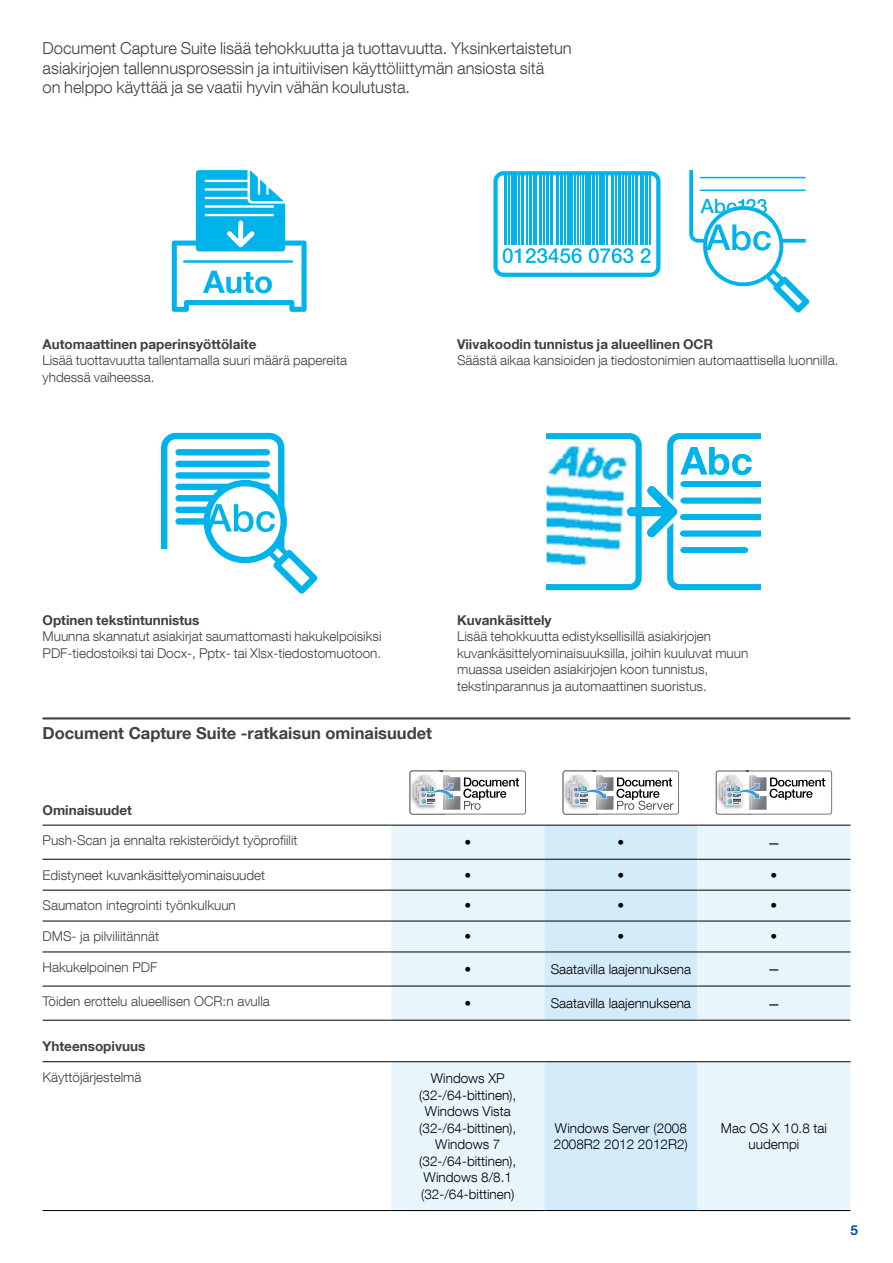
<style>
.page{position:relative;width:893px;height:1263px;background:#fff}
.page>*{position:absolute;margin:0;border:0;box-sizing:border-box;transform-origin:0 0}
.t1{font:300 18px "Helvetica Neue LT Com";color:#000}
.t2{font:300 16.5px/19.5px "Helvetica Neue LT Com";color:#414042}
.t3{font:700 16.5px "Helvetica Neue LT Com";color:#414042}
.t4{font:300 13.5px/16.5px "Helvetica Neue LT Com";color:#414042}
.t5{font:300 13.5px/16.5px "Helvetica Neue LT Com";color:#000;text-align:center}
.t6{font:700 13.5px "Helvetica Neue LT Com";color:#414042}
.t7{font:700 13.5px "Helvetica Neue LT Com";color:#034ea2}
</style>
<div class="page">
<svg style="left:391px;top:826px;width:459px;height:384px;background:#e8f4fa"></svg>
<svg style="left:544px;top:826px;width:153px;height:384px;background:#d7ecf8"></svg>
<hr style="left:43px;top:825px;width:348px;height:1px;background:#000">
<hr style="left:43px;top:859px;width:348px;height:1px;background:#000">
<hr style="left:43px;top:890px;width:348px;height:1px;background:#000">
<hr style="left:43px;top:921px;width:348px;height:1px;background:#000">
<hr style="left:43px;top:951px;width:348px;height:1px;background:#000">
<hr style="left:43px;top:986px;width:348px;height:1px;background:#000">
<hr style="left:43px;top:1061px;width:348px;height:1px;background:#000">
<hr style="left:391px;top:825px;width:153px;height:1px;background:#000">
<hr style="left:544px;top:825px;width:153px;height:1px;background:#000">
<hr style="left:697px;top:825px;width:153px;height:1px;background:#000">
<hr style="left:391px;top:859px;width:153px;height:1px;background:#000">
<hr style="left:544px;top:859px;width:153px;height:1px;background:#000">
<hr style="left:697px;top:859px;width:153px;height:1px;background:#000">
<hr style="left:391px;top:890px;width:153px;height:1px;background:#000">
<hr style="left:544px;top:890px;width:153px;height:1px;background:#000">
<hr style="left:697px;top:890px;width:153px;height:1px;background:#000">
<hr style="left:391px;top:921px;width:153px;height:1px;background:#000">
<hr style="left:544px;top:921px;width:153px;height:1px;background:#000">
<hr style="left:697px;top:921px;width:153px;height:1px;background:#000">
<hr style="left:391px;top:951px;width:153px;height:1px;background:#000">
<hr style="left:544px;top:951px;width:153px;height:1px;background:#000">
<hr style="left:697px;top:951px;width:153px;height:1px;background:#000">
<hr style="left:391px;top:986px;width:153px;height:1px;background:#000">
<hr style="left:544px;top:986px;width:153px;height:1px;background:#000">
<hr style="left:697px;top:986px;width:153px;height:1px;background:#000">
<hr style="left:391px;top:1020px;width:153px;height:1px;background:#000">
<hr style="left:544px;top:1020px;width:153px;height:1px;background:#000">
<hr style="left:697px;top:1020px;width:153px;height:1px;background:#000">
<hr style="left:391px;top:1061px;width:153px;height:1px;background:#000">
<hr style="left:544px;top:1061px;width:153px;height:1px;background:#000">
<hr style="left:697px;top:1061px;width:153px;height:1px;background:#000">
<hr style="left:43px;top:1210px;width:348px;height:1px;background:#000">
<hr style="left:391px;top:1210px;width:153px;height:1px;background:#000">
<hr style="left:544px;top:1210px;width:153px;height:1px;background:#000">
<hr style="left:697px;top:1210px;width:153px;height:1px;background:#000">
<hr style="left:43px;top:1020px;width:348px;height:1px;background:#000">
<img style="left:411px;top:814px;width:34px;height:1px">
<svg style="left:410px;top:770px;width:116px;height:44px"></svg>
<img style="left:564px;top:814px;width:34px;height:1px">
<svg style="left:563px;top:770px;width:116px;height:44px"></svg>
<img style="left:717px;top:814px;width:34px;height:1px">
<svg style="left:716px;top:770px;width:116px;height:44px"></svg>
<hr style="left:43px;top:717px;width:807px;height:2px;background:#414042">
<svg style="left:172px;top:170px;width:135px;height:142px"></svg>
<svg style="left:689px;top:170px;width:120px;height:143px"></svg>
<svg style="left:493px;top:171px;width:167px;height:106px"></svg>
<hr style="left:522px;top:173px;width:1px;height:72px;background:#00b4eb">
<hr style="left:524px;top:173px;width:1px;height:72px;background:#00b4eb">
<hr style="left:518px;top:173px;width:1px;height:72px;background:#00b4eb">
<hr style="left:509px;top:173px;width:1px;height:72px;background:#00b4eb">
<hr style="left:526px;top:173px;width:1px;height:72px;background:#00b4eb">
<hr style="left:514px;top:173px;width:3px;height:72px;background:#00b4eb">
<hr style="left:511px;top:173px;width:2px;height:72px;background:#00b4eb">
<hr style="left:533px;top:173px;width:1px;height:72px;background:#00b4eb">
<hr style="left:587px;top:173px;width:4px;height:72px;background:#00b4eb">
<hr style="left:585px;top:173px;width:1px;height:72px;background:#00b4eb">
<hr style="left:582px;top:173px;width:1px;height:72px;background:#00b4eb">
<hr style="left:529px;top:173px;width:3px;height:72px;background:#00b4eb">
<hr style="left:504px;top:173px;width:3px;height:72px;background:#00b4eb">
<hr style="left:550px;top:173px;width:2px;height:72px;background:#00b4eb">
<hr style="left:541px;top:173px;width:1px;height:72px;background:#00b4eb">
<hr style="left:539px;top:173px;width:1px;height:72px;background:#00b4eb">
<hr style="left:578px;top:173px;width:1px;height:72px;background:#00b4eb">
<hr style="left:536px;top:173px;width:1px;height:72px;background:#00b4eb">
<hr style="left:546px;top:173px;width:2px;height:72px;background:#00b4eb">
<hr style="left:580px;top:173px;width:1px;height:72px;background:#00b4eb">
<hr style="left:543px;top:173px;width:2px;height:72px;background:#00b4eb">
<hr style="left:611px;top:173px;width:1px;height:72px;background:#00b4eb">
<hr style="left:613px;top:173px;width:1px;height:72px;background:#00b4eb">
<hr style="left:645px;top:173px;width:2px;height:72px;background:#00b4eb">
<hr style="left:647px;top:173px;width:1px;height:72px;background:#00b4eb">
<hr style="left:606px;top:173px;width:1px;height:72px;background:#00b4eb">
<hr style="left:597px;top:173px;width:1px;height:72px;background:#00b4eb">
<hr style="left:615px;top:173px;width:2px;height:72px;background:#00b4eb">
<hr style="left:602px;top:173px;width:3px;height:72px;background:#00b4eb">
<hr style="left:599px;top:173px;width:2px;height:72px;background:#00b4eb">
<hr style="left:622px;top:173px;width:2px;height:72px;background:#00b4eb">
<hr style="left:619px;top:173px;width:2px;height:72px;background:#00b4eb">
<hr style="left:592px;top:173px;width:3px;height:72px;background:#00b4eb">
<hr style="left:630px;top:173px;width:1px;height:72px;background:#00b4eb">
<hr style="left:628px;top:173px;width:2px;height:72px;background:#00b4eb">
<hr style="left:625px;top:173px;width:1px;height:72px;background:#00b4eb">
<hr style="left:635px;top:173px;width:3px;height:72px;background:#00b4eb">
<hr style="left:640px;top:173px;width:3px;height:72px;background:#00b4eb">
<hr style="left:633px;top:173px;width:1px;height:72px;background:#00b4eb">
<hr style="left:650px;top:173px;width:1px;height:72px;background:#00b4eb">
<hr style="left:570px;top:173px;width:3px;height:72px;background:#00b4eb">
<hr style="left:574px;top:173px;width:1px;height:72px;background:#00b4eb">
<hr style="left:557px;top:173px;width:2px;height:72px;background:#00b4eb">
<hr style="left:567px;top:173px;width:2px;height:72px;background:#00b4eb">
<hr style="left:565px;top:173px;width:1px;height:72px;background:#00b4eb">
<hr style="left:560px;top:173px;width:3px;height:72px;background:#00b4eb">
<svg style="left:161px;top:433px;width:156px;height:161px"></svg>
<svg style="left:547px;top:433px;width:214px;height:157px"></svg>
<p class="t2" style="left:43px;top:38px;width:531px">Document Capture Suite lisää tehokkuutta ja tuottavuutta. Yksinkertaistetun asiakirjojen tallennusprosessin ja intuitiivisen käyttöliittymän ansiosta sitä<br>on helppo käyttää ja se vaatii hyvin vähän koulutusta.</p>
<p class="t6" style="left:43px;top:335px;width:215px">Automaattinen paperinsyöttölaite</p>
<p class="t4" style="left:43px;top:352px;width:306px">Lisää tuottavuutta tallentamalla suuri määrä papereita yhdessä vaiheessa.</p>
<p class="t6" style="left:457px;top:335px;width:258px">Viivakoodin tunnistus ja alueellinen OCR</p>
<p class="t4" style="left:457px;top:352px;width:383px">Säästä aikaa kansioiden ja tiedostonimien automaattisella luonnilla.</p>
<p class="t6" style="left:43px;top:611px;width:158px">Optinen tekstintunnistus</p>
<p class="t4" style="left:43px;top:628px;width:340px">Muunna skannatut asiakirjat saumattomasti hakukelpoisiksi<br>PDF-tiedostoiksi tai Docx-, Pptx- tai Xlsx-tiedostomuotoon.</p>
<p class="t3" style="left:43px;top:722px;width:391px">Document Capture Suite -ratkaisun ominaisuudet</p>
<p class="t6" style="left:457px;top:611px;width:96px">Kuvankäsittely</p>
<p class="t4" style="left:457px;top:628px;width:293px">Lisää tehokkuutta edistyksellisillä asiakirjojen kuvankäsittelyominaisuuksilla, joihin kuuluvat muun muassa useiden asiakirjojen koon tunnistus, tekstinparannus ja automaattinen suoristus.</p>
<p class="t6" style="left:43px;top:801px;width:91px">Ominaisuudet</p>
<p class="t4" style="left:43px;top:832px;width:257px">Push-Scan ja ennalta rekisteröidyt työprofiilit</p>
<p class="t5" style="left:464px;top:834px;width:8px">•</p>
<p class="t5" style="left:617px;top:834px;width:8px">•</p>
<h1 class="t1" style="left:769px;top:831px;width:10px">–</h1>
<p class="t4" style="left:43px;top:866px;width:224px">Edistyneet kuvankäsittelyominaisuudet</p>
<p class="t5" style="left:464px;top:866px;width:8px">•</p>
<p class="t5" style="left:617px;top:866px;width:8px">•</p>
<p class="t5" style="left:770px;top:866px;width:8px">•</p>
<p class="t4" style="left:43px;top:897px;width:195px">Saumaton integrointi työnkulkuun</p>
<p class="t5" style="left:464px;top:897px;width:8px">•</p>
<p class="t5" style="left:617px;top:897px;width:8px">•</p>
<p class="t5" style="left:771px;top:897px;width:8px">•</p>
<p class="t4" style="left:43px;top:928px;width:118px">DMS- ja pilviliitännät</p>
<p class="t5" style="left:464px;top:928px;width:8px">•</p>
<p class="t5" style="left:617px;top:928px;width:8px">•</p>
<p class="t5" style="left:771px;top:928px;width:8px">•</p>
<p class="t4" style="left:43px;top:959px;width:116px">Hakukelpoinen PDF</p>
<p class="t5" style="left:464px;top:960px;width:8px">•</p>
<p class="t5" style="left:551px;top:960px;width:142px">Saatavilla laajennuksena</p>
<h1 class="t1" style="left:769px;top:958px;width:10px">–</h1>
<p class="t4" style="left:43px;top:993px;width:229px">Töiden erottelu alueellisen OCR:n avulla</p>
<p class="t5" style="left:464px;top:994px;width:8px">•</p>
<p class="t5" style="left:551px;top:994px;width:142px">Saatavilla laajennuksena</p>
<h1 class="t1" style="left:769px;top:992px;width:10px">–</h1>
<p class="t6" style="left:43px;top:1038px;width:104px">Yhteensopivuus</p>
<p class="t4" style="left:43px;top:1069px;width:101px">Käyttöjärjestelmä</p>
<p class="t5" style="left:419px;top:1070px;width:99px">Windows XP (32-/64-bittinen),<br>Windows Vista (32-/64-bittinen),<br>Windows 7 (32-/64-bittinen),<br>Windows 8/8.1 (32-/64-bittinen)</p>
<p class="t5" style="left:554px;top:1119px;width:135px;text-align:left">Windows Server (2008<br>2008R2 2012 2012R2)</p>
<p class="t5" style="left:721px;top:1119px;width:108px">Mac OS X 10.8 tai uudempi</p>
<p class="t7" style="left:850px;top:1222px;width:9px">5</p>
</div>
